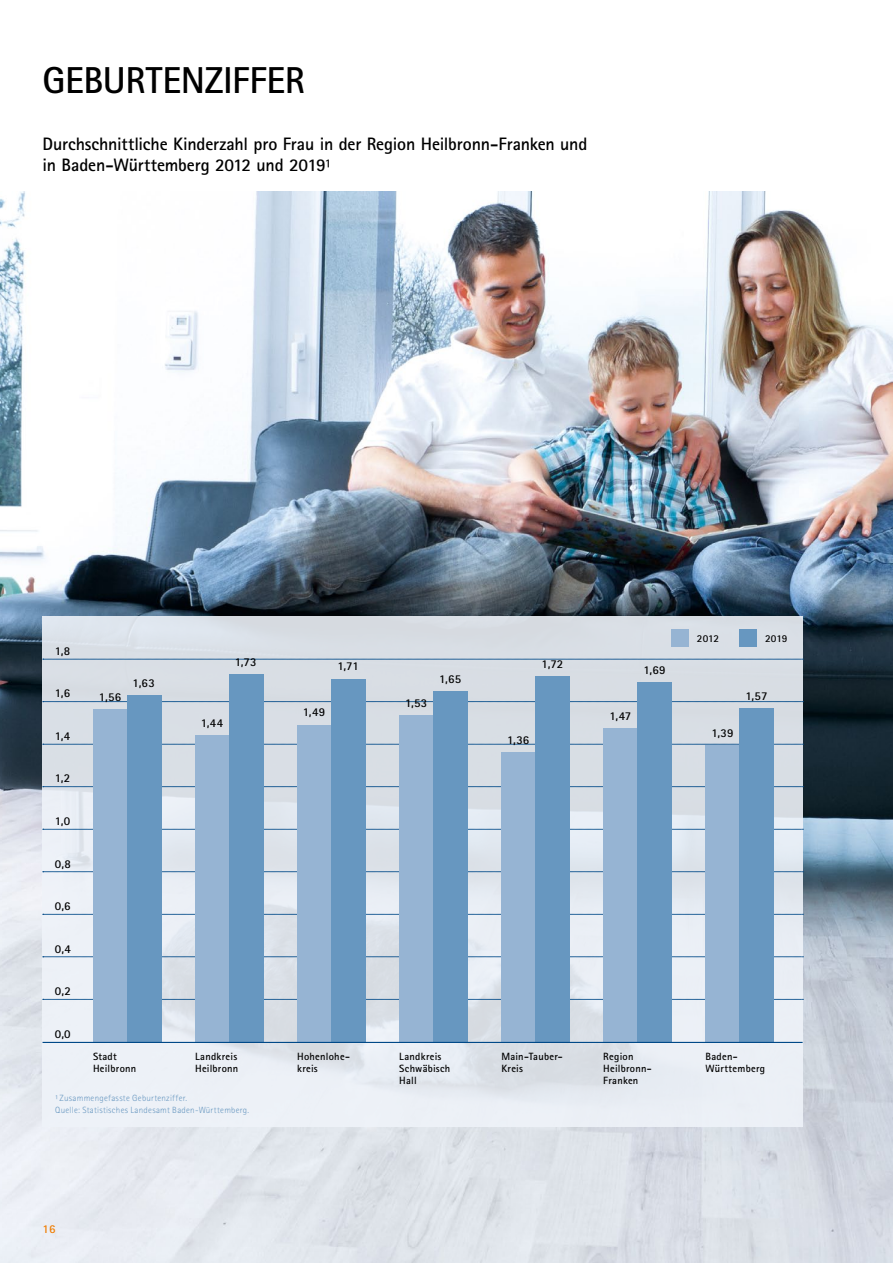
<style>
.page{position:relative;width:893px;height:1263px;background:#fff}
.page>*{position:absolute;margin:0;border:0;box-sizing:border-box;transform-origin:0 0}
.t1{font:700 37.5px "Rotis Sans Serif";letter-spacing:-.01em;color:#000}
.t2{font:700 18px/21px "Rotis Sans Serif";letter-spacing:-.01em;color:#000}
.t3{font:700 12px "Rotis Sans Serif";letter-spacing:.015em;color:#000}
.t4{font:700 12px "Rotis Sans Serif";color:#ef7c00}
.t5{font:700 10.5px/12px "Rotis Sans Serif";letter-spacing:.025em;color:#000}
.t6{font:300 9px/12px "Rotis Sans Serif";letter-spacing:.03em;color:#6797c0}
</style>
<div class="page">
<img style="left:0;top:191px;width:893px;height:1072px">
<svg style="left:43px;top:617px;width:760px;height:510px;background:#dde3eb"></svg>
<svg style="left:43px;top:999px;width:760px;height:1px"></svg>
<svg style="left:43px;top:956px;width:760px;height:1px"></svg>
<svg style="left:43px;top:914px;width:760px;height:1px"></svg>
<svg style="left:43px;top:871px;width:760px;height:1px"></svg>
<svg style="left:43px;top:829px;width:760px;height:1px"></svg>
<svg style="left:43px;top:786px;width:760px;height:1px"></svg>
<svg style="left:43px;top:744px;width:760px;height:1px"></svg>
<svg style="left:43px;top:701px;width:760px;height:1px"></svg>
<svg style="left:43px;top:659px;width:760px;height:1px"></svg>
<div style="left:93px;top:709px;width:34px;height:333px;background:#96b4d3"></div>
<div style="left:195px;top:735px;width:34px;height:307px;background:#96b4d3"></div>
<div style="left:297px;top:725px;width:34px;height:317px;background:#96b4d3"></div>
<div style="left:399px;top:716px;width:34px;height:326px;background:#96b4d3"></div>
<div style="left:501px;top:752px;width:34px;height:290px;background:#96b4d3"></div>
<div style="left:603px;top:729px;width:34px;height:313px;background:#96b4d3"></div>
<div style="left:705px;top:746px;width:34px;height:296px;background:#96b4d3"></div>
<div style="left:739px;top:708px;width:34px;height:334px;background:#6797c0"></div>
<div style="left:637px;top:682px;width:34px;height:360px;background:#6797c0"></div>
<div style="left:535px;top:676px;width:34px;height:366px;background:#6797c0"></div>
<div style="left:433px;top:691px;width:34px;height:351px;background:#6797c0"></div>
<div style="left:331px;top:679px;width:34px;height:363px;background:#6797c0"></div>
<div style="left:229px;top:674px;width:34px;height:368px;background:#6797c0"></div>
<div style="left:127px;top:695px;width:34px;height:347px;background:#6797c0"></div>
<hr style="left:43px;top:1042px;width:760px;height:1px;background:#004988">
<div style="left:671px;top:630px;width:17px;height:17px;background:#96b4d3"></div>
<div style="left:739px;top:630px;width:17px;height:17px;background:#6797c0"></div>
<h1 class="t1" style="left:43px;top:57px;width:264px">GEBURTENZIFFER</h1>
<h2 class="t2" style="left:43px;top:133px;width:546px">Durchschnittliche Kinderzahl pro Frau in der Region Heilbronn-Franken und in Baden-Württemberg 2012 und 2019¹</h2>
<p class="t3" style="left:55px;top:643px;width:17px">1,8</p>
<p class="t3" style="left:55px;top:686px;width:17px">1,6</p>
<p class="t3" style="left:55px;top:728px;width:17px">1,4</p>
<p class="t3" style="left:55px;top:771px;width:17px">1,2</p>
<p class="t3" style="left:55px;top:813px;width:17px">1,0</p>
<p class="t3" style="left:55px;top:856px;width:18px">0,8</p>
<p class="t3" style="left:55px;top:898px;width:17px">0,6</p>
<p class="t3" style="left:55px;top:941px;width:18px">0,4</p>
<p class="t3" style="left:55px;top:983px;width:18px">0,2</p>
<p class="t3" style="left:55px;top:1026px;width:18px">0,0</p>
<p class="t3" style="left:99px;top:689px;width:24px">1,56</p>
<p class="t3" style="left:133px;top:675px;width:24px">1,63</p>
<p class="t3" style="left:235px;top:654px;width:23px">1,73</p>
<p class="t3" style="left:201px;top:715px;width:24px">1,44</p>
<p class="t3" style="left:337px;top:659px;width:23px">1,71</p>
<p class="t3" style="left:303px;top:704px;width:24px">1,49</p>
<p class="t3" style="left:405px;top:696px;width:24px">1,53</p>
<p class="t3" style="left:439px;top:671px;width:24px">1,65</p>
<p class="t3" style="left:542px;top:656px;width:23px">1,72</p>
<p class="t3" style="left:507px;top:732px;width:24px">1,36</p>
<p class="t3" style="left:643px;top:662px;width:24px">1,69</p>
<p class="t3" style="left:609px;top:708px;width:23px">1,47</p>
<p class="t5" style="left:697px;top:633px;width:24px">2012</p>
<p class="t5" style="left:765px;top:633px;width:24px">2019</p>
<p class="t3" style="left:711px;top:725px;width:24px">1,39</p>
<p class="t3" style="left:745px;top:688px;width:24px">1,57</p>
<p class="t5" style="left:93px;top:1050px;width:45px">Stadt<br>Heilbronn</p>
<p class="t5" style="left:195px;top:1050px;width:45px">Landkreis<br>Heilbronn</p>
<p class="t5" style="left:297px;top:1050px;width:54px">Hohenlohe&shy;kreis</p>
<p class="t5" style="left:399px;top:1050px;width:53px">Landkreis<br>Schwäbisch<br>Hall</p>
<p class="t5" style="left:501px;top:1050px;width:63px">Main-Tauber-<br>Kreis</p>
<p class="t5" style="left:603px;top:1050px;width:50px">Region<br>Heilbronn-<br>Franken</p>
<p class="t5" style="left:705px;top:1050px;width:61px">Baden-<br>Württemberg</p>
<p class="t6" style="left:55px;top:1092px;width:195px">¹ Zusammengefasste Geburtenziffer.<br>Quelle: Statistisches Landesamt Baden-Württemberg.</p>
<p class="t4" style="left:43px;top:1221px;width:15px">16</p>
</div>
